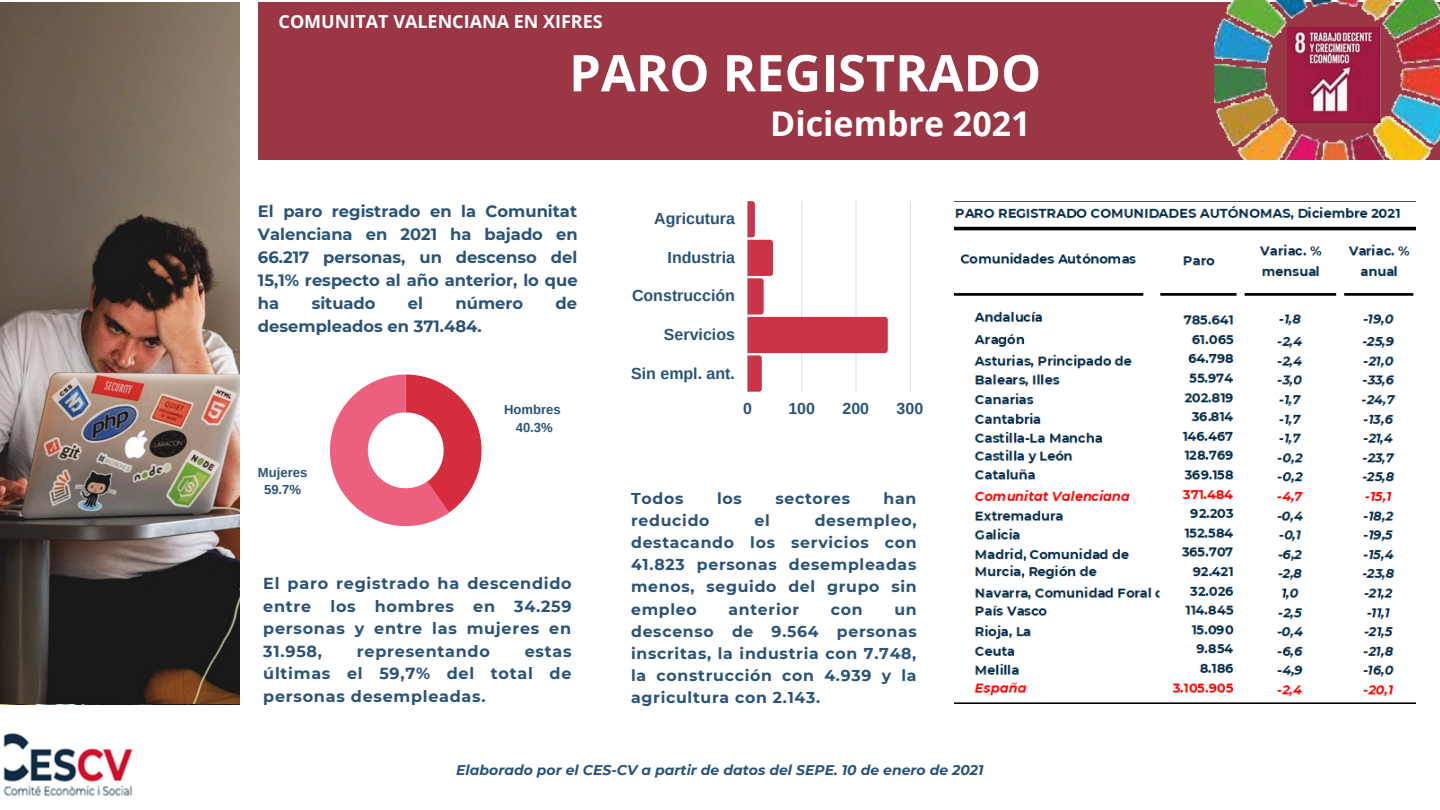
<style>
.page{position:relative;width:1440px;height:810px;background:#fff}
.page>*{position:absolute;margin:0;border:0;box-sizing:border-box;transform-origin:0 0}
.t1{font:700 50.6px "Open Sans";color:#fff}
.t2{font:700 34px "Open Sans";color:#fff}
.t3{font:700 18px "Open Sans";color:#fff}
.t4{font:700 16.3px/22.9px "Montserrat";color:#2a5379;text-align:justify}
.t5{font:700 16px/22.5px "Montserrat";letter-spacing:.045em;color:#2a5379;text-align:justify}
.t6{font:700 16px "Arimo";color:#2a5379}
.t7{font:700 15.7px/22.1px "Montserrat";letter-spacing:.045em;color:#2a5379;text-align:justify}
.t8{font:italic 700 14px "Montserrat";color:#2a5379}
.t9{font:700 13.1px "Arimo";color:#2a5379}
</style>
<div class="page">
<svg style="left:330px;top:375px;width:152px;height:151px"></svg>
<hr style="left:747px;top:201px;width:1px;height:191px;background:#2a5379">
<hr style="left:910px;top:201px;width:1px;height:191px;background:#2a5379">
<svg style="left:748px;top:201px;width:140px;height:191px"></svg>
<div style="left:258px;top:2px;width:1182px;height:158px;background:#9b3745"></div>
<img style="left:1214px;top:0;width:226px;height:160px">
<img style="left:1287px;top:27px;width:93px;height:96px">
<img style="left:3px;top:733px;width:130px;height:63px">
<img style="left:0;top:2px;width:240px;height:702px">
<img style="left:955px;top:201px;width:460px;height:503px">
<p class="t3" style="left:279px;top:9px;width:326px">COMUNITAT VALENCIANA EN XIFRES</p>
<p class="t1" style="left:569px;top:37px;width:474px">PARO REGISTRADO</p>
<p class="t2" style="left:770px;top:99px;width:262px">Diciembre 2021</p>
<p class="t4" style="left:258px;top:200px;width:321px">El paro registrado en la Comunitat Valenciana en 2021 ha bajado en 66.217 personas, un descenso del 15,1% respecto al año anterior, lo que ha</p>
<p class="t4" style="left:312px;top:292px;width:65px">situado</p>
<p class="t4" style="left:408px;top:292px;width:17px">el</p>
<p class="t4" style="left:456px;top:292px;width:69px">número</p>
<p class="t4" style="left:556px;top:292px;width:23px">de</p>
<p class="t4" style="left:258px;top:315px;width:225px">desempleados en 371.484.</p>
<p class="t9" style="left:258px;top:465px;width:51px">Mujeres</p>
<p class="t9" style="left:264px;top:482px;width:39px">59.7%</p>
<p class="t9" style="left:504px;top:402px;width:58px">Hombres</p>
<p class="t9" style="left:516px;top:420px;width:39px">40.3%</p>
<p class="t5" style="left:263px;top:572px;width:310px">El paro registrado ha descendido entre los hombres en 34.259 personas y entre las mujeres en 31.958,</p>
<p class="t5" style="left:357px;top:640px;width:134px">representando</p>
<p class="t5" style="left:263px;top:640px;width:310px;text-indent:261px">estas últimas el 59,7% del total de personas desempleadas.</p>
<p class="t6" style="left:654px;top:210px;width:82px">Agricutura</p>
<p class="t6" style="left:668px;top:248px;width:69px">Industria</p>
<p class="t6" style="left:632px;top:287px;width:105px">Construcción</p>
<p class="t6" style="left:664px;top:326px;width:73px">Servicios</p>
<p class="t6" style="left:631px;top:364px;width:105px">Sin empl. ant.</p>
<p class="t6" style="left:743px;top:400px;width:10px">0</p>
<p class="t6" style="left:788px;top:400px;width:28px">100</p>
<p class="t6" style="left:843px;top:400px;width:28px">200</p>
<p class="t6" style="left:897px;top:400px;width:28px">300</p>
<p class="t7" style="left:631px;top:487px;width:54px">Todos</p>
<p class="t7" style="left:717px;top:487px;width:26px">los</p>
<p class="t7" style="left:775px;top:487px;width:76px">sectores</p>
<p class="t7" style="left:884px;top:487px;width:34px">han</p>
<p class="t7" style="left:631px;top:510px;width:80px">reducido</p>
<p class="t7" style="left:754px;top:510px;width:17px">el</p>
<p class="t7" style="left:631px;top:510px;width:287px;text-indent:184px">desempleo, destacando los servicios con 41.823 personas desempleadas menos, seguido del grupo sin empleo</p>
<p class="t7" style="left:728px;top:598px;width:72px">anterior</p>
<p class="t7" style="left:831px;top:598px;width:33px">con</p>
<p class="t7" style="left:631px;top:598px;width:287px;text-indent:263px">un descenso de 9.564 personas inscritas, la industria con 7.748, la construcción con 4.939 y la agricultura con 2.143.</p>
<p class="t8" style="left:456px;top:761px;width:529px">Elaborado por el CES-CV a partir de datos del SEPE. 10 de enero de 2021</p>
</div>
